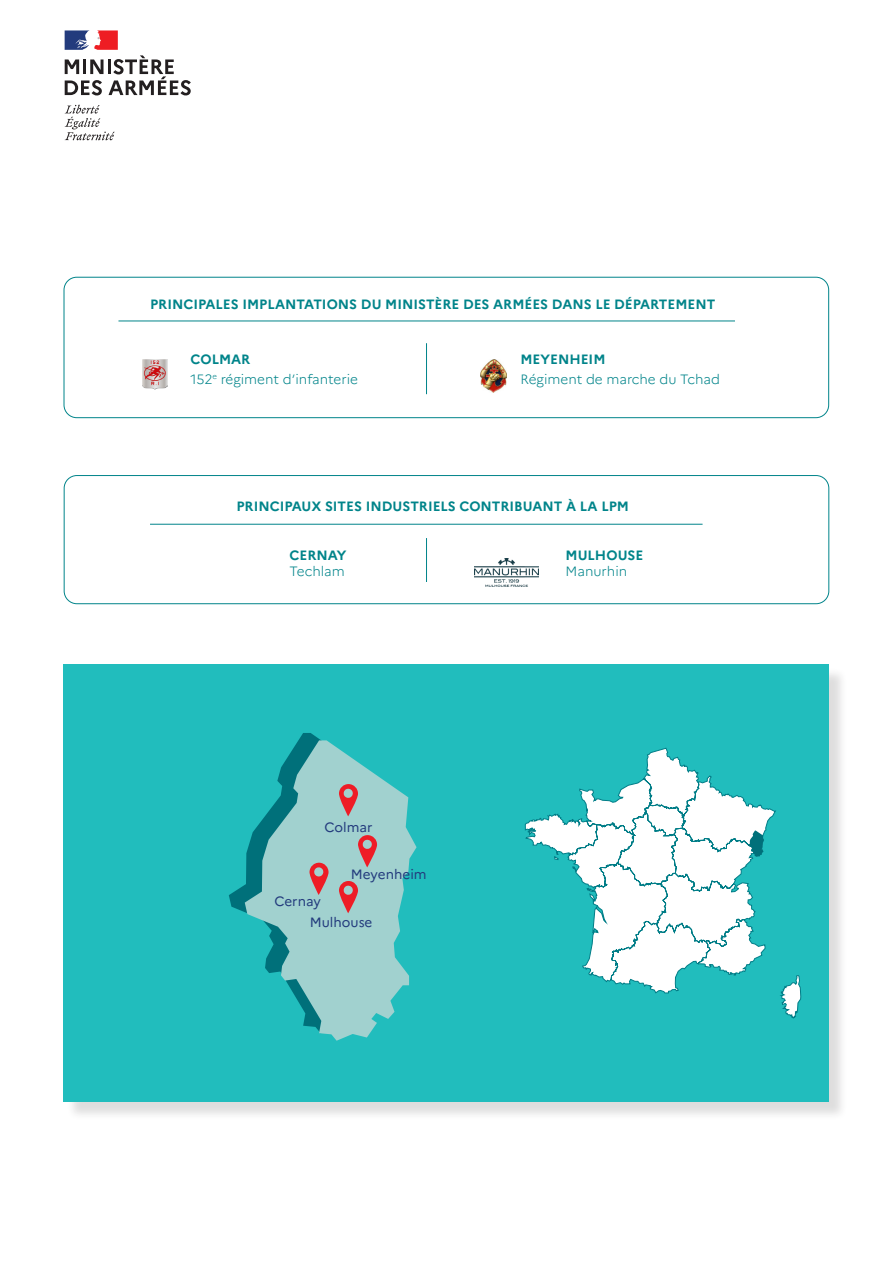
<style>
.page{position:relative;width:893px;height:1263px;background:#fff}
.page>*{position:absolute;margin:0;border:0;box-sizing:border-box;transform-origin:0 0}
.t1{font:700 13.5px "Marianne";color:#00848a}
.t2{font:300 13.5px "Marianne";color:#00848a}
.t3{font:13.5px "Marianne";color:#233b7d}
</style>
<div class="page">
<svg style="left:65px;top:105px;width:50px;height:35px"></svg>
<svg style="left:65px;top:30px;width:126px;height:65px"></svg>
<div style="left:66px;top:667px;width:782px;height:453px;background:#231f20;opacity:.15"></div>
<div style="left:64px;top:664px;width:765px;height:438px;background:#21bdbd"></div>
<div style="left:64px;top:475px;width:765px;height:129px;border:1px solid #00848a;border-radius:13px"></div>
<div style="left:64px;top:277px;width:765px;height:141px;border:1px solid #00848a;border-radius:13px"></div>
<hr style="left:150px;top:524px;width:553px;height:1px;background:#00848a">
<hr style="left:118px;top:321px;width:617px;height:1px;background:#00848a">
<hr style="left:426px;top:538px;width:1px;height:44px;background:#00848a">
<hr style="left:426px;top:343px;width:1px;height:51px;background:#00848a">
<img style="left:475px;top:559px;width:64px;height:27px">
<img style="left:143px;top:359px;width:24px;height:30px">
<img style="left:481px;top:359px;width:26px;height:34px">
<svg style="left:229px;top:733px;width:92px;height:179px"></svg>
<svg style="left:245px;top:740px;width:172px;height:301px;fill:#a1d1cf"></svg>
<svg style="left:525px;top:748px;width:276px;height:270px"></svg>
<svg style="left:748px;top:830px;width:16px;height:27px"></svg>
<svg style="left:339px;top:784px;width:19px;height:32px"></svg>
<svg style="left:358px;top:835px;width:19px;height:32px"></svg>
<svg style="left:339px;top:881px;width:19px;height:32px"></svg>
<svg style="left:309px;top:862px;width:20px;height:33px"></svg>
<p class="t1" style="left:150px;top:296px;width:567px">PRINCIPALES IMPLANTATIONS DU MINISTÈRE DES ARMÉES DANS LE DÉPARTEMENT</p>
<p class="t1" style="left:191px;top:350px;width:61px">COLMAR</p>
<p class="t2" style="left:191px;top:371px;width:169px">152<sup>e</sup> régiment d’infanterie</p>
<p class="t1" style="left:520px;top:350px;width:87px">MEYENHEIM</p>
<p class="t2" style="left:520px;top:371px;width:201px">Régiment de marche du Tchad</p>
<p class="t1" style="left:236px;top:497px;width:394px">PRINCIPAUX SITES INDUSTRIELS CONTRIBUANT À LA LPM</p>
<p class="t1" style="left:290px;top:547px;width:58px">CERNAY</p>
<p class="t2" style="left:290px;top:563px;width:57px">Techlam</p>
<p class="t3" style="left:324px;top:819px;width:50px">Colmar</p>
<p class="t3" style="left:274px;top:893px;width:48px">Cernay</p>
<p class="t3" style="left:351px;top:866px;width:77px">Meyenheim</p>
<p class="t3" style="left:310px;top:914px;width:64px">Mulhouse</p>
<p class="t1" style="left:566px;top:547px;width:79px">MULHOUSE</p>
<p class="t2" style="left:566px;top:563px;width:63px">Manurhin</p>
</div>
